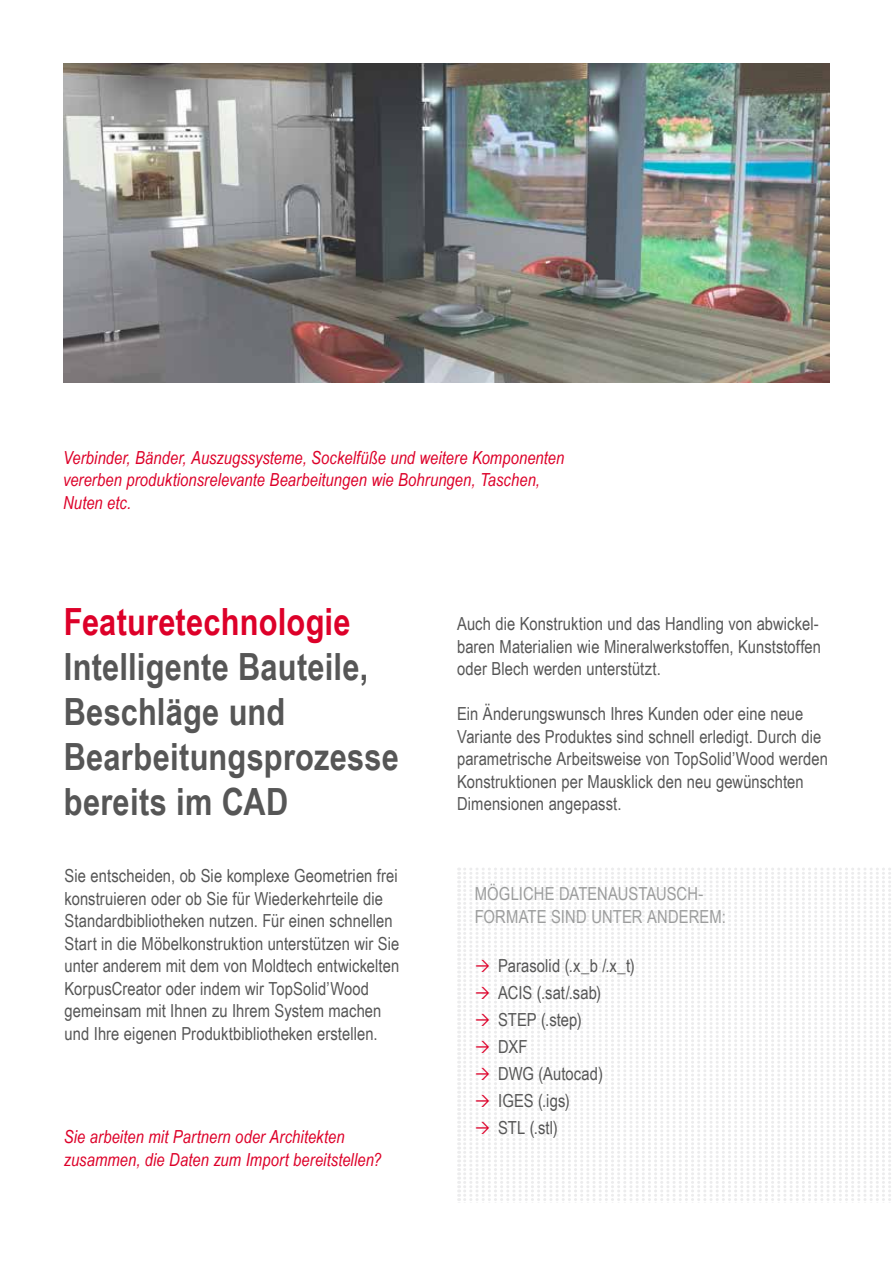
<style>
.page{position:relative;width:893px;height:1263px;background:#fff}
.page>*{position:absolute;margin:0;border:0;box-sizing:border-box;transform-origin:0 0}
.t1{font:700 37.5px/45px "Arial Narrow";letter-spacing:.01em;color:#565656}
.t2{font:700 37.5px "Arial Narrow";letter-spacing:.005em;color:#dd0029}
.t3{font:18px/22.5px "Arial Narrow";letter-spacing:.005em;color:#565656}
.t4{font:italic 18px/22.5px "Arial Narrow";letter-spacing:.005em;color:#dd0029}
.t5{font:18px/22.5px "Arial Narrow";letter-spacing:.005em;color:#9c9d9d}
</style>
<div class="page">
<img style="left:64px;top:64px;width:765px;height:319px">
<svg style="left:459px;top:868px;width:432px;height:335px"></svg>
<p class="t4" style="left:63px;top:446px;width:503px">Verbinder, Bänder, Auszugssysteme, Sockelfüße und weitere Komponenten vererben produktionsrelevante Bearbeitungen wie Bohrungen, Taschen,<br>Nuten etc.</p>
<h1 class="t2" style="left:64px;top:593px;width:288px">Featuretechnologie</h1>
<h1 class="t1" style="left:64px;top:642px;width:337px">Intelligente Bauteile,<br>Beschläge und<br>Bearbeitungsprozesse bereits im CAD</h1>
<p class="t3" style="left:65px;top:864px;width:336px">Sie entscheiden, ob Sie komplexe Geometrien frei konstruieren oder ob Sie für Wiederkehrteile die Standardbibliotheken nutzen. Für einen schnellen Start in die Möbelkonstruktion unterstützen wir Sie unter anderem mit dem von Moldtech entwickelten KorpusCreator oder indem wir TopSolid’Wood gemeinsam mit Ihnen zu Ihrem System machen und Ihre eigenen Produktbibliotheken erstellen.</p>
<p class="t4" style="left:64px;top:1125px;width:319px">Sie arbeiten mit Partnern oder Architekten zusammen, die Daten zum Import bereitstellen?</p>
<p class="t3" style="left:457px;top:612px;width:365px">Auch die Konstruktion und das Handling von abwickel&shy;baren Materialien wie Mineralwerkstoffen, Kunststoffen oder Blech werden unterstützt.</p>
<p class="t3" style="left:457px;top:702px;width:372px">Ein Änderungswunsch Ihres Kunden oder eine neue Variante des Produktes sind schnell erledigt. Durch die parametrische Arbeitsweise von TopSolid’Wood werden Konstruktionen per Mausklick den neu gewünschten Dimensionen angepasst.</p>
<p class="t5" style="left:475px;top:882px;width:253px">MÖGLICHE DATENAUSTAUSCH-<br>FORMATE SIND UNTER ANDEREM:</p>
<p class="t3" style="left:498px;top:951px;width:138px;line-height:27px">Parasolid (.x_b /.x_t)<br>ACIS (.sat/.sab)<br>STEP (.step)<br>DXF<br>DWG (Autocad)<br>IGES (.igs)<br>STL (.stl)</p>
</div>
